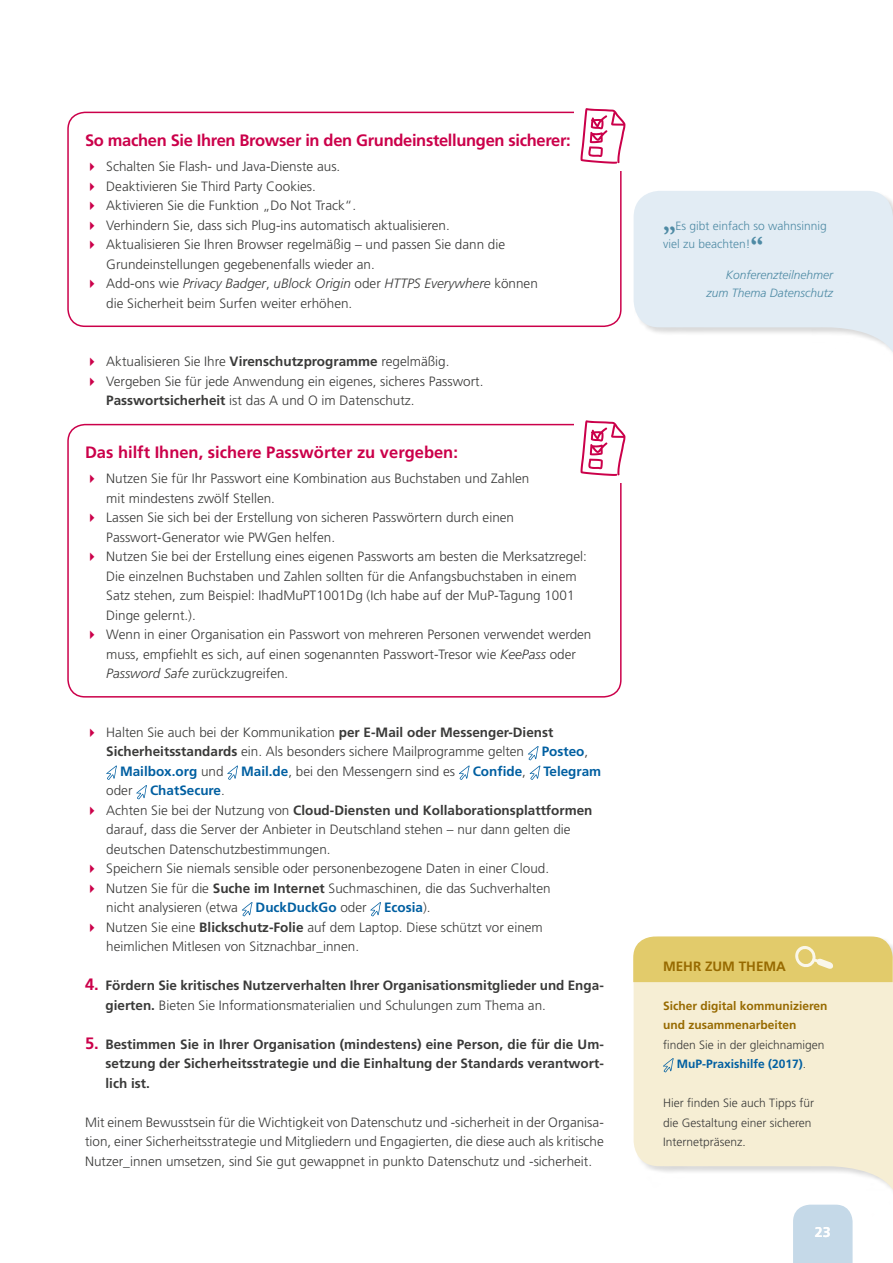
<style>
.page{position:relative;width:893px;height:1263px;background:#fff}
.page>*{position:absolute;margin:0;border:0;box-sizing:border-box;transform-origin:0 0}
.Head_Werkzeug{font:700 16.5px "Frutiger LT Std";letter-spacing:-.02em;color:#cb004a}
.Head_Werkzeug-2{font:700 16.5px "Frutiger LT Std";color:#cb004a}
.t1{font:700 14.1px "Frutiger LT Std";color:#fff}
.Fließ{font:300 13.5px/19.5px "Frutiger LT Std";color:#3a3a39}
.Fließ-2{font:700 13.5px/19.5px "Frutiger LT Std";color:#3a3a39}
.t2{font:700 13.5px "Frutiger LT";color:#005fa1}
.t3{font:700 13.5px "Frutiger LT Std";color:#976a00}
.t4{font:300 12px/19.5px "Frutiger LT Std";color:#3a3a39}
.t5{font:700 12px "Frutiger LT Std";color:#976a00}
.t6{font:300 12px/18px "Frutiger LT Std";color:#4f8ba5}
.t7{font:italic 300 12px/18px "Frutiger LT Std";color:#4f8ba5;text-align:right}
.t8{font:700 12px "Frutiger LT";color:#005fa1}
.s1{font-style:italic}
.s2{font-weight:700}
.s3{font-family:"Frutiger LT Std";font-weight:300;color:#3a3a39}
.s4{font-family:"Frutiger LT";font-weight:700;color:#005fa1}
.s5{font-size:16.5px;color:#cb004a}
.s6{font-weight:300}
.s7{font-family:"Garamond";font-weight:700;font-size:25.5px}
</style>
<div class="page">
<svg style="left:793px;top:1242px;width:60px;height:21px"></svg>
<svg style="left:634px;top:191px;width:259px;height:161px;background:#e5edf4"></svg>
<div style="left:634px;top:937px;width:259px;height:305px;background:#000;opacity:.15"></div>
<svg style="left:634px;top:982px;width:259px;height:253px;fill:#f6eed4"></svg>
<svg style="left:633px;top:936px;width:260px;height:46px;background:#e3cd71"></svg>
<div style="left:67px;top:112px;width:555px;height:215px;border:2px solid #cb004a;border-radius:17px"></div>
<div style="left:67px;top:424px;width:555px;height:274px;border:2px solid #cb004a;border-radius:17px"></div>
<div style="left:574px;top:105px;width:50px;height:65px;background:#fff"></div>
<svg style="left:580px;top:108px;width:45px;height:56px"></svg>
<div style="left:574px;top:417px;width:50px;height:66px;background:#fff"></div>
<svg style="left:580px;top:420px;width:45px;height:56px"></svg>
<svg style="left:227px;top:765px;width:11px;height:15px"></svg>
<svg style="left:459px;top:765px;width:11px;height:15px"></svg>
<svg style="left:528px;top:746px;width:13px;height:34px"></svg>
<svg style="left:106px;top:765px;width:41px;height:34px"></svg>
<svg style="left:242px;top:902px;width:11px;height:14px"></svg>
<svg style="left:370px;top:902px;width:11px;height:14px"></svg>
<svg style="left:663px;top:1058px;width:26px;height:14px"></svg>
<p class="Head_Werkzeug" style="left:85px;top:130px;width:487px">So machen Sie Ihren Browser in den Grundeinstellungen sicherer:</p>
<p class="Fließ" style="left:106px;top:157px;width:233px">Schalten Sie Flash- und Java-Dienste aus.</p>
<p class="Fließ" style="left:106px;top:176px;width:208px">Deaktivieren Sie Third Party Cookies.</p>
<p class="Fließ" style="left:106px;top:196px;width:249px">Aktivieren Sie die Funktion „Do Not Track“.</p>
<p class="Fließ" style="left:106px;top:215px;width:342px">Verhindern Sie, dass sich Plug-ins automatisch aktualisieren.</p>
<p class="Fließ" style="left:106px;top:235px;width:400px">Aktualisieren Sie Ihren Browser regelmäßig – und passen Sie dann die<br>Grundeinstellungen gegebenenfalls wieder an.</p>
<p class="Fließ" style="left:106px;top:274px;width:433px">Add-ons wie <span class="s1">Privacy Badger</span>, <span class="s1">uBlock Origin</span> oder <span class="s1">HTTPS Everywhere</span> können die Sicherheit beim Surfen weiter erhöhen.</p>
<p class="Fließ" style="left:106px;top:352px;width:342px">Aktualisieren Sie Ihre <span class="s2">Virenschutzprogramme</span> regelmäßig.</p>
<p class="Fließ" style="left:106px;top:371px;width:376px">Vergeben Sie für jede Anwendung ein eigenes, sicheres Passwort.<br><span class="s2">Passwortsicherheit</span> ist das A und O im Datenschutz.</p>
<p class="Head_Werkzeug-2" style="left:85px;top:442px;width:374px">Das hilft Ihnen, sichere Passwörter zu vergeben:</p>
<p class="Fließ" style="left:106px;top:469px;width:425px">Nutzen Sie für Ihr Passwort eine Kombination aus Buchstaben und Zahlen mit mindestens zwölf Stellen.</p>
<p class="Fließ" style="left:106px;top:508px;width:409px">Lassen Sie sich bei der Erstellung von sicheren Passwörtern durch einen<br>Passwort-Generator wie PWGen helfen.</p>
<p class="Fließ" style="left:106px;top:547px;width:482px">Nutzen Sie bei der Erstellung eines eigenen Passworts am besten die Merksatzregel:<br>Die einzelnen Buchstaben und Zahlen sollten für die Anfangsbuchstaben in einem Satz stehen, zum Beispiel: IhadMuPT1001Dg (Ich habe auf der MuP-Tagung 1001<br>Dinge gelernt.).</p>
<p class="Fließ" style="left:106px;top:625px;width:487px">Wenn in einer Organisation ein Passwort von mehreren Personen verwendet werden muss, empfiehlt es sich, auf einen sogenannten Passwort-Tresor wie <span class="s1">KeePass</span> oder<br><span class="s1">Password Safe</span> zurückzugreifen.</p>
<p class="Fließ" style="left:106px;top:722px;width:449px">Halten Sie auch bei der Kommunikation <span class="s2">per E-Mail oder Messenger-Dienst<br>Sicherheitsstandards</span> ein. Als besonders sichere Mailprogramme gelten</p>
<p class="t2" style="left:542px;top:743px;width:48px">Posteo<span class="s3">,</span></p>
<p class="t2" style="left:120px;top:763px;width:105px">Mailbox.org <span class="s3">und</span></p>
<p class="Fließ" style="left:241px;top:761px;width:216px"><span class="s4">Mail.de</span>, bei den Messengern sind es</p>
<p class="t2" style="left:473px;top:763px;width:55px">Confide<span class="s3">,</span></p>
<p class="t2" style="left:543px;top:763px;width:59px">Telegram</p>
<p class="Fließ" style="left:106px;top:781px;width:28px">oder</p>
<p class="t2" style="left:150px;top:782px;width:74px">ChatSecure<span class="s3">.</span></p>
<p class="Fließ" style="left:106px;top:800px;width:488px">Achten Sie bei der Nutzung von <span class="s2">Cloud-Diensten und Kollaborationsplattformen </span>darauf, dass die Server der Anbieter in Deutschland stehen – nur dann gelten die deutschen Datenschutzbestimmungen.</p>
<p class="Fließ" style="left:106px;top:859px;width:442px">Speichern Sie niemals sensible oder personenbezogene Daten in einer Cloud.</p>
<p class="Fließ" style="left:106px;top:878px;width:446px">Nutzen Sie für die <span class="s2">Suche im Internet</span> Suchmaschinen, die das Suchverhalten nicht analysieren (etwa</p>
<p class="t2" style="left:256px;top:899px;width:112px">DuckDuckGo <span class="s3">oder</span></p>
<p class="t2" style="left:384px;top:899px;width:45px">Ecosia<span class="s3">).</span></p>
<p class="Fließ" style="left:106px;top:917px;width:438px">Nutzen Sie eine <span class="s2">Blickschutz-Folie</span> auf dem Laptop. Diese schützt vor einem heimlichen Mitlesen von Sitznachbar_innen.</p>
<p class="Fließ-2" style="left:106px;top:976px;width:500px;text-indent:-21px"><span class="s5">4.</span> Fördern Sie kritisches Nutzerverhalten Ihrer Organisationsmitglieder und Enga&shy;gierten. <span class="s6">Bieten Sie Informationsmaterialien und Schulungen zum Thema an.</span></p>
<p class="Fließ-2" style="left:106px;top:1034px;width:500px;text-align:justify;text-indent:-21px"><span class="s5">5.</span> Bestimmen Sie in Ihrer Organisation (mindestens) eine Person, die für die Um&shy;setzung der Sicherheitsstrategie und die Einhaltung der Standards verantwort&shy;lich ist.</p>
<p class="Fließ" style="left:85px;top:1112px;width:520px;text-align:justify">Mit einem Bewusstsein für die Wichtigkeit von Datenschutz und -sicherheit in der Organisa&shy;tion, einer Sicherheitsstrategie und Mitgliedern und Engagierten, die diese auch als kritische Nutzer_innen umsetzen, sind Sie gut gewappnet in punkto Datenschutz und -sicherheit.</p>
<p class="t6" style="left:663px;top:217px;width:165px"><span class="s7">„</span>Es gibt einfach so wahnsinnig viel zu beachten!<span class="s7">“</span></p>
<p class="t7" style="left:706px;top:266px;width:128px">Konferenzteilnehmer zum Thema Datenschutz</p>
<p class="t3" style="left:663px;top:958px;width:124px">MEHR ZUM THEMA</p>
<p class="t5" style="left:663px;top:998px;width:166px">Sicher digital kommunizieren</p>
<p class="t5" style="left:663px;top:1018px;width:135px">und zusammenarbeiten</p>
<p class="t4" style="left:663px;top:1035px;width:163px">finden Sie in der gleichnamigen</p>
<p class="t8" style="left:677px;top:1057px;width:129px">MuP-Praxishilfe (2017)<span class="s3">.</span></p>
<p class="t4" style="left:663px;top:1093px;width:152px">Hier finden Sie auch Tipps für die Gestaltung einer sicheren<br>Internetpräsenz.</p>
<p class="t1" style="left:815px;top:1223px;width:17px">23</p>
</div>
